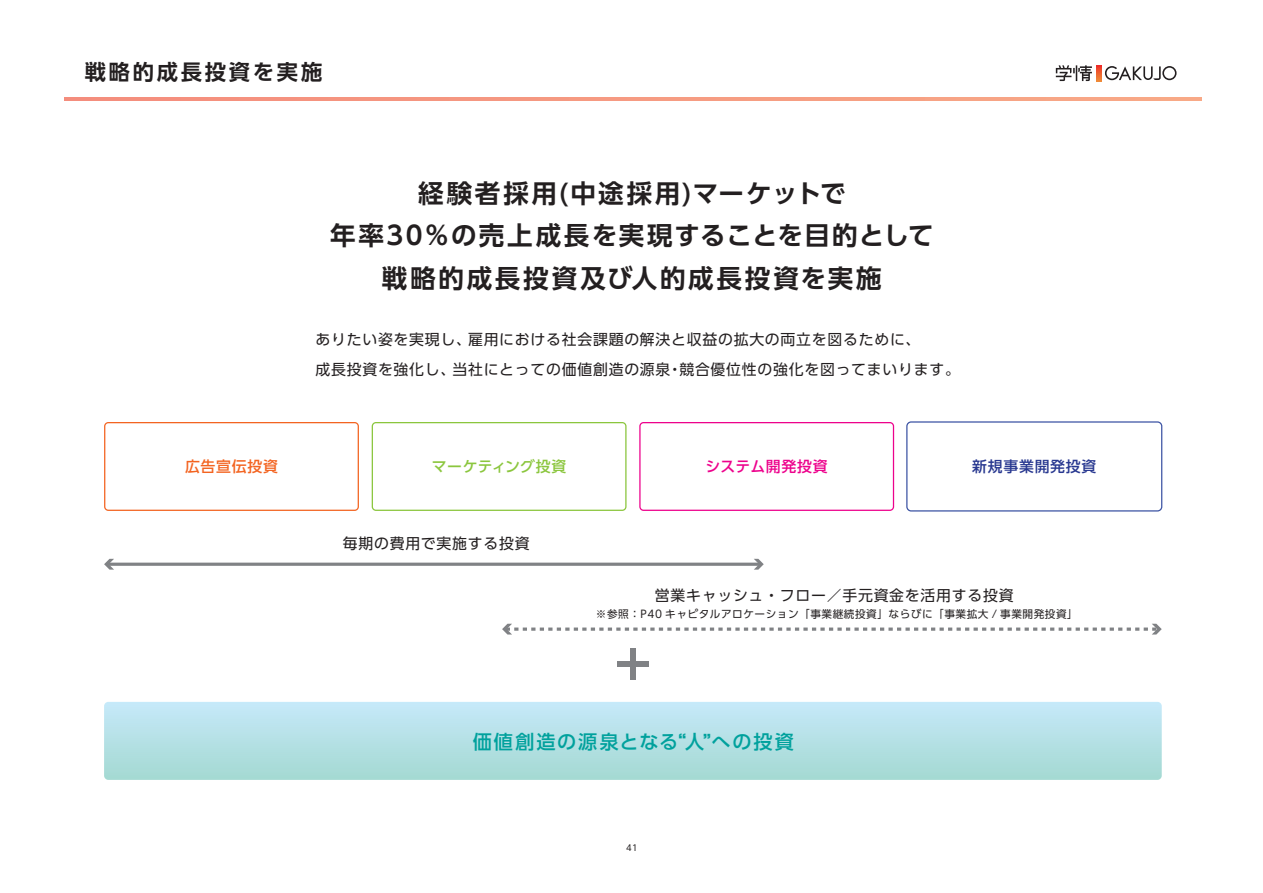
<style>
.page{position:relative;width:1263px;height:893px;background:#fff}
.page>*{position:absolute;margin:0;border:0;box-sizing:border-box;transform-origin:0 0}
.t1{font:700 25.5px/42.6px "UD Shin Go Pr 6 N De";letter-spacing:.1em;color:#231f20;text-align:center}
.t2{font:700 21.3px "UD Shin Go Pr 6 N De";letter-spacing:.13em;color:#231f20}
.t3{font:500 19.2px "UD Shin Go Pr 6 N";letter-spacing:.095em;color:#00a19d}
.t4{font:14.85px/29.7px "UD Shin Go Pr 6 N";letter-spacing:.05em;color:#231f20}
.t5{font:500 14.85px "UD Shin Go Pr 6 N";letter-spacing:.025em;color:#8bc63e}
.t6{font:500 14.85px "UD Shin Go Pr 6 N";letter-spacing:.035em;color:#ed028c}
.t7{font:500 14.85px "UD Shin Go Pr 6 N";letter-spacing:.05em;color:#283890}
.t8{font:500 14.85px "UD Shin Go Pr 6 N";letter-spacing:.05em;color:#f36421}
.t9{font:10.65px "UD Shin Go Pr 6 N";letter-spacing:.05em;color:#231f20}
.t10{font:8.55px "UD Shin Go Pr 6 N";color:#231f20}
</style>
<div class="page">
<svg style="left:65px;top:98px;width:1136px;height:3px;background:#f59a81"></svg>
<svg style="left:1096px;top:65px;width:5px;height:16px"></svg>
<svg style="left:1105px;top:66px;width:71px;height:14px"></svg>
<svg style="left:1056px;top:65px;width:36px;height:16px"></svg>
<svg style="left:104px;top:702px;width:1058px;height:78px;background:#b5e1e5"></svg>
<svg style="left:104px;top:422px;width:255px;height:89px"></svg>
<svg style="left:639px;top:422px;width:255px;height:89px"></svg>
<div style="left:906px;top:421px;width:256px;height:91px;border:1px solid #3f56a5;border-radius:4px"></div>
<svg style="left:372px;top:422px;width:254px;height:89px"></svg>
<hr style="left:108px;top:563px;width:652px;height:3px;background:#808285">
<svg style="left:104px;top:559px;width:10px;height:11px"></svg>
<svg style="left:754px;top:559px;width:10px;height:11px"></svg>
<svg style="left:502px;top:624px;width:660px;height:10px"></svg>
<div style="left:630px;top:649px;width:5px;height:31px;background:#808285"></div>
<div style="left:617px;top:662px;width:32px;height:5px;background:#808285"></div>
<h2 class="t2" style="left:85px;top:54px;width:239px">戦略的成長投資を実施</h2>
<h1 class="t1" style="left:330px;top:171px;width:605px">経験者採用(中途採用)マーケットで<br>年率30％の売上成長を実現することを目的として戦略的成長投資及び人的成長投資を実施</h1>
<p class="t4" style="left:315px;top:324px;width:646px">ありたい姿を実現し、雇用における社会課題の解決と収益の拡大の両立を図るために、<br>成長投資を強化し、当社にとっての価値創造の源泉・競合優位性の強化を図ってまいります。</p>
<p class="t8" style="left:185px;top:454px;width:95px">広告宣伝投資</p>
<p class="t5" style="left:432px;top:454px;width:136px">マーケティング投資</p>
<p class="t6" style="left:705px;top:454px;width:124px">システム開発投資</p>
<p class="t7" style="left:972px;top:454px;width:126px">新規事業開発投資</p>
<p class="t4" style="left:343px;top:528px;width:188px">毎期の費用で実施する投資</p>
<p class="t4" style="left:655px;top:580px;width:360px">営業キャッシュ・フロー／手元資金を活用する投資</p>
<p class="t9" style="left:596px;top:605px;width:483px">※参照：P40 キャピタルアロケーション「事業継続投資」ならびに「事業拡大 / 事業開発投資」</p>
<p class="t3" style="left:473px;top:726px;width:323px">価値創造の源泉となる“人”への投資</p>
<p class="t10" style="left:626px;top:841px;width:13px">41</p>
</div>
